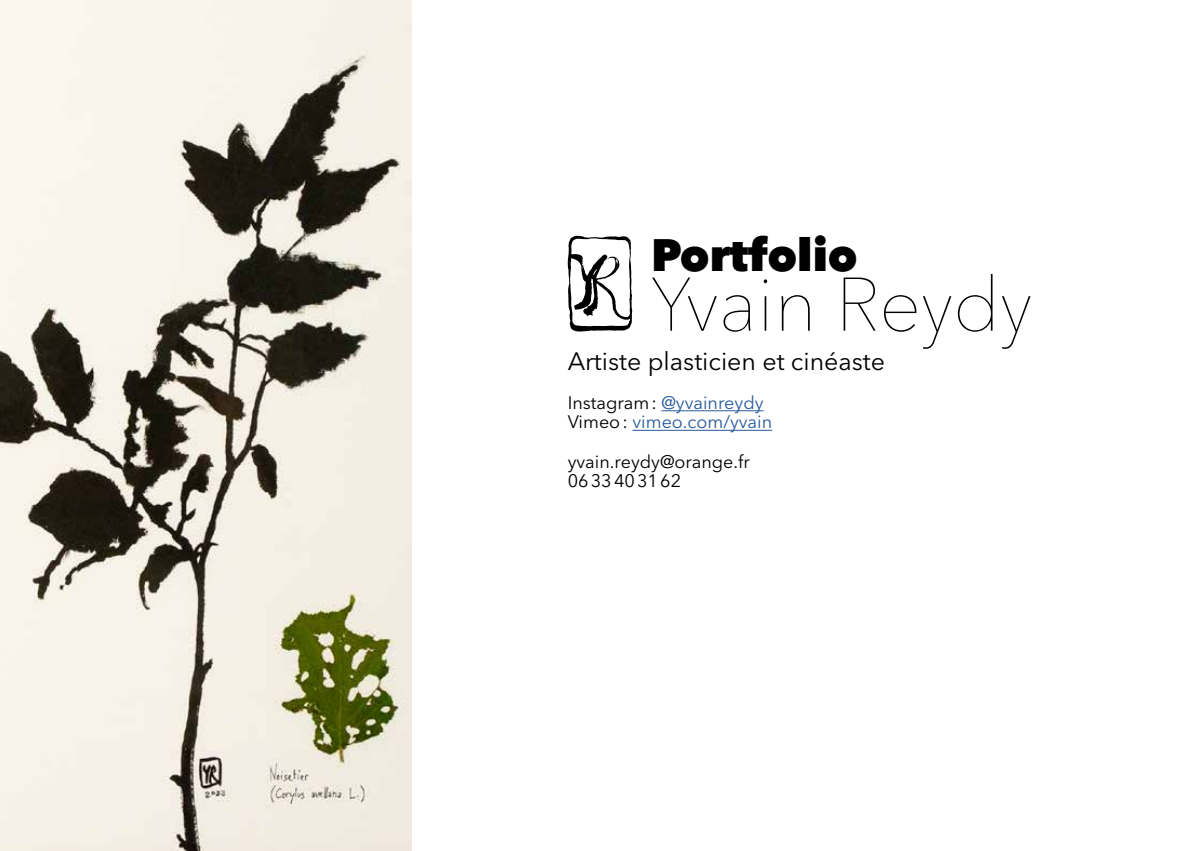
<style>
.page{position:relative;width:1200px;height:851px;background:#fff}
.page>*{position:absolute;margin:0;border:0;box-sizing:border-box;transform-origin:0 0}
.t1{font:200 75px "Avenir Next LT Pro";color:#000}
.t2{font:800 45px "Avenir Next LT Pro";color:#000}
.t3{font:25.05px "Avenir Next LT Pro";color:#000}
.t4{font:18px/19.5px "Avenir Next LT Pro";color:#275b9b}
.t5{font:18px/19.5px "Avenir Next LT Pro";color:#000}
.s1{color:#000}
</style>
<div class="page">
<svg style="left:567px;top:236px;width:65px;height:95px"></svg>
<img style="left:0;top:0;width:411px;height:850px">
<hr style="left:661px;top:410px;width:102px;height:1px;background:#275b9b">
<hr style="left:632px;top:430px;width:140px;height:1px;background:#275b9b">
<h2 class="t2" style="left:651px;top:227px;width:208px">Portfolio</h2>
<h1 class="t1" style="left:651px;top:260px;width:382px">Yvain Reydy</h1>
<h3 class="t3" style="left:567px;top:346px;width:319px">Artiste plasticien et cinéaste</h3>
<p class="t4" style="left:567px;top:393px;width:206px"><span class="s1">Instagram:</span> @yvainreydy<br><span class="s1">Vimeo:</span> vimeo.com/yvain</p>
<p class="t5" style="left:567px;top:451px;width:184px">yvain.reydy@orange.fr<br>0633403162</p>
</div>
